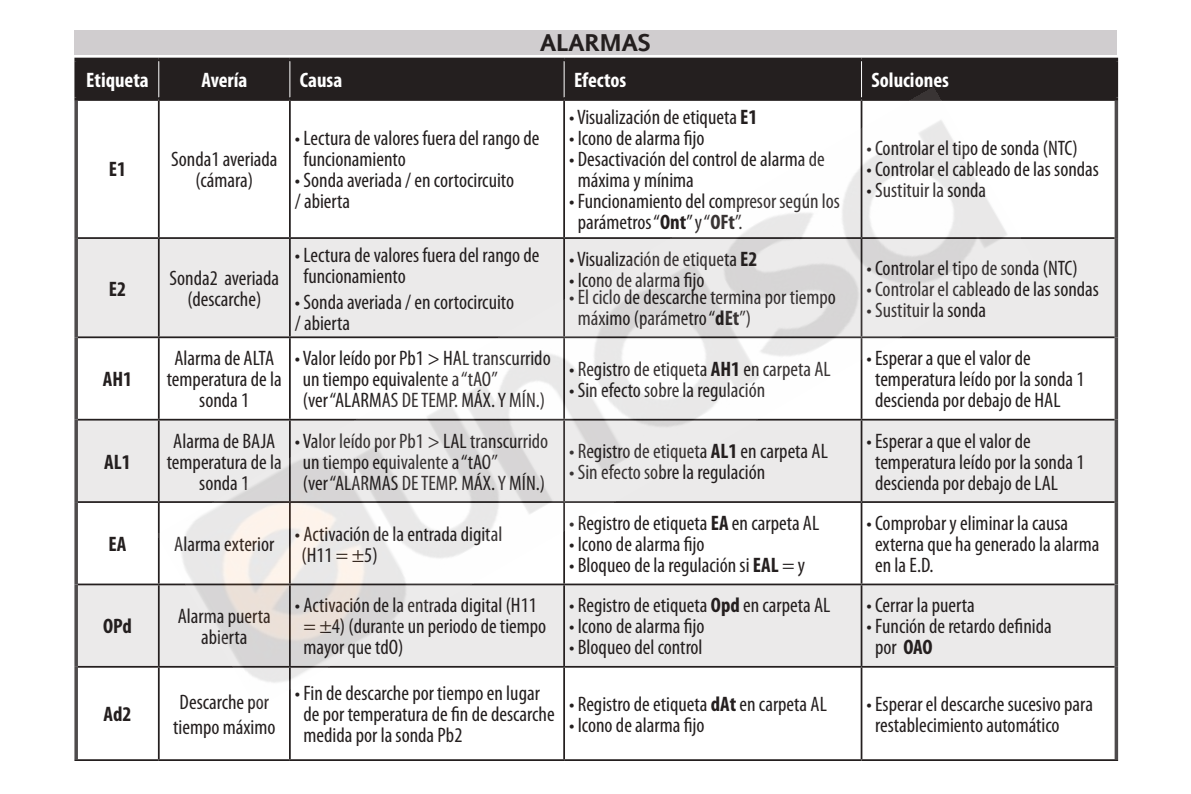
<style>
.page{position:relative;width:1191px;height:794px;background:#fff}
.page>*{position:absolute;margin:0;border:0;box-sizing:border-box;transform-origin:0 0}
.t1{font:700 24.5px "Invensys Andale";color:#241f1f}
.t2{font:condensed 21px/21px "Myriad Pro";color:#241f1f}
.t3{font:700 condensed 21px "Myriad Pro";color:#fff}
.t4{font:700 condensed 21px "Myriad Pro";color:#241f1f}
.s1{font-weight:700}
</style>
<div class="page">
<div style="left:74px;top:30px;width:1042px;height:24px;background:#d0cdcf"></div>
<div style="left:78px;top:61px;width:1036px;height:36px;background:#241f1f"></div>
<svg style="left:78px;top:239px;width:1036px;height:427px;fill:#ebeaea"></svg>
<svg style="left:74px;top:61px;width:4px;height:36px"></svg>
<hr style="left:74px;top:58px;width:85px;height:3px;background:#241f1f">
<svg style="left:74px;top:97px;width:84px;height:4px"></svg>
<hr style="left:158px;top:61px;width:1px;height:36px;background:#fff">
<hr style="left:159px;top:58px;width:131px;height:3px;background:#241f1f">
<hr style="left:289px;top:61px;width:1px;height:36px;background:#fff">
<hr style="left:290px;top:58px;width:274px;height:3px;background:#241f1f">
<hr style="left:563px;top:61px;width:2px;height:36px;background:#fff">
<hr style="left:564px;top:58px;width:297px;height:3px;background:#241f1f">
<hr style="left:861px;top:61px;width:1px;height:36px;background:#fff">
<hr style="left:1114px;top:61px;width:4px;height:36px;background:#241f1f">
<hr style="left:861px;top:58px;width:257px;height:3px;background:#241f1f">
<svg style="left:1032px;top:97px;width:86px;height:4px"></svg>
<svg style="left:74px;top:101px;width:4px;height:137px"></svg>
<svg style="left:1114px;top:101px;width:4px;height:137px"></svg>
<svg style="left:74px;top:238px;width:4px;height:99px"></svg>
<hr style="left:78px;top:237px;width:81px;height:2px;background:#241f1f">
<svg style="left:1114px;top:238px;width:4px;height:99px"></svg>
<hr style="left:861px;top:237px;width:253px;height:2px;background:#241f1f">
<svg style="left:74px;top:337px;width:4px;height:83px"></svg>
<hr style="left:78px;top:336px;width:81px;height:2px;background:#241f1f">
<svg style="left:1114px;top:337px;width:4px;height:83px"></svg>
<hr style="left:861px;top:336px;width:253px;height:2px;background:#241f1f">
<svg style="left:74px;top:420px;width:4px;height:82px"></svg>
<hr style="left:78px;top:419px;width:81px;height:1px;background:#241f1f">
<svg style="left:1114px;top:420px;width:4px;height:82px"></svg>
<hr style="left:861px;top:419px;width:253px;height:1px;background:#241f1f">
<svg style="left:74px;top:502px;width:4px;height:82px"></svg>
<hr style="left:78px;top:501px;width:81px;height:2px;background:#241f1f">
<svg style="left:1114px;top:502px;width:4px;height:82px"></svg>
<hr style="left:861px;top:501px;width:253px;height:2px;background:#241f1f">
<svg style="left:74px;top:584px;width:4px;height:83px"></svg>
<hr style="left:78px;top:583px;width:81px;height:2px;background:#241f1f">
<svg style="left:1114px;top:584px;width:4px;height:83px"></svg>
<hr style="left:861px;top:583px;width:253px;height:2px;background:#241f1f">
<svg style="left:74px;top:667px;width:4px;height:92px"></svg>
<hr style="left:78px;top:666px;width:81px;height:1px;background:#241f1f">
<hr style="left:74px;top:759px;width:85px;height:2px;background:#241f1f">
<hr style="left:158px;top:667px;width:2px;height:92px;background:#241f1f">
<hr style="left:159px;top:759px;width:131px;height:2px;background:#241f1f">
<hr style="left:289px;top:667px;width:2px;height:92px;background:#241f1f">
<hr style="left:290px;top:759px;width:274px;height:2px;background:#241f1f">
<hr style="left:563px;top:667px;width:2px;height:92px;background:#241f1f">
<hr style="left:564px;top:759px;width:297px;height:2px;background:#241f1f">
<hr style="left:860px;top:667px;width:2px;height:92px;background:#241f1f">
<svg style="left:1114px;top:667px;width:4px;height:92px"></svg>
<hr style="left:861px;top:666px;width:253px;height:1px;background:#241f1f">
<hr style="left:861px;top:759px;width:257px;height:2px;background:#241f1f">
<img style="left:158px;top:87px;width:874px;height:620px">
<p class="t1" style="left:540px;top:26px;width:112px">ALARMAS</p>
<p class="t3" style="left:86px;top:67px;width:64px">Etiqueta</p>
<p class="t3" style="left:201px;top:67px;width:47px">Avería</p>
<p class="t3" style="left:300px;top:67px;width:44px">Causa</p>
<p class="t3" style="left:574px;top:67px;width:54px">Efectos</p>
<p class="t3" style="left:871px;top:67px;width:79px">Soluciones</p>
<p class="t4" style="left:109px;top:156px;width:19px">E1</p>
<p class="t2" style="left:171px;top:148px;width:108px;text-align:center">Sonda1 averiada (cámara)</p>
<p class="t4" style="left:109px;top:275px;width:19px">E2</p>
<p class="t2" style="left:169px;top:267px;width:111px;text-align:center">Sonda2 averiada (descarche)</p>
<p class="t2" style="left:303px;top:127px;width:237px;text-indent:-9px">• Lectura de valores fuera del rango de funcionamiento</p>
<p class="t2" style="left:295px;top:169px;width:221px">• Sonda averiada / en cortocircuito / abierta</p>
<p class="t2" style="left:303px;top:244px;width:237px;text-indent:-9px">• Lectura de valores fuera del rango de funcionamiento</p>
<p class="t2" style="left:295px;top:291px;width:221px">• Sonda averiada / en cortocircuito / abierta</p>
<p class="t2" style="left:569px;top:106px;width:190px">• Visualización de etiqueta <span class="s1">E1</span></p>
<p class="t2" style="left:569px;top:127px;width:137px">• Icono de alarma fijo</p>
<p class="t2" style="left:578px;top:148px;width:248px;text-indent:-9px">• Desactivación del control de alarma de máxima y mínima</p>
<p class="t2" style="left:578px;top:190px;width:264px;text-indent:-9px">• Funcionamiento del compresor según los parámetros “<span class="s1">Ont</span>” y “<span class="s1">OFt</span>”.</p>
<p class="t2" style="left:569px;top:248px;width:190px">• Visualización de etiqueta <span class="s1">E2</span></p>
<p class="t2" style="left:569px;top:269px;width:137px">• Icono de alarma fijo</p>
<p class="t2" style="left:578px;top:286px;width:260px;text-indent:-9px">• El ciclo de descarche termina por tiempo máximo (parámetro “<span class="s1">dEt</span>”)</p>
<p class="t4" style="left:103px;top:366px;width:31px">AH1</p>
<p class="t4" style="left:104px;top:448px;width:28px">AL1</p>
<p class="t2" style="left:167px;top:348px;width:117px;text-align:center">Alarma de ALTA temperatura de la sonda 1</p>
<p class="t2" style="left:303px;top:348px;width:249px;text-indent:-8px">• Valor leído por Pb1 &gt; HAL transcurrido un tiempo equivalente a “tAO”<br>(ver “ALARMAS DE TEMP. MÁX. Y MÍN.)</p>
<p class="t2" style="left:569px;top:358px;width:263px">• Registro de etiqueta <span class="s1">AH1</span> en carpeta AL</p>
<p class="t2" style="left:569px;top:379px;width:198px">• Sin efecto sobre la regulación</p>
<p class="t2" style="left:167px;top:430px;width:117px;text-align:center">Alarma de BAJA temperatura de la sonda 1</p>
<p class="t2" style="left:303px;top:430px;width:247px;text-indent:-8px">• Valor leído por Pb1 &gt; LAL transcurrido un tiempo equivalente a “tAO”<br>(ver “ALARMAS DE TEMP. MÁX. Y MÍN.)</p>
<p class="t2" style="left:569px;top:440px;width:260px">• Registro de etiqueta <span class="s1">AL1</span> en carpeta AL</p>
<p class="t2" style="left:569px;top:461px;width:198px">• Sin efecto sobre la regulación</p>
<p class="t4" style="left:108px;top:531px;width:19px">EA</p>
<p class="t2" style="left:174px;top:533px;width:101px">Alarma exterior</p>
<p class="t2" style="left:301px;top:523px;width:202px;text-indent:-7px">• Activación de la entrada digital (H11 = ±5)</p>
<p class="t2" style="left:569px;top:512px;width:252px">• Registro de etiqueta <span class="s1">EA</span> en carpeta AL</p>
<p class="t2" style="left:569px;top:533px;width:137px">• Icono de alarma fijo</p>
<p class="t2" style="left:569px;top:554px;width:237px">• Bloqueo de la regulación si <span class="s1">EAL</span> = y</p>
<p class="t4" style="left:103px;top:613px;width:30px">OPd</p>
<p class="t2" style="left:178px;top:605px;width:94px;text-align:center">Alarma puerta abierta</p>
<p class="t2" style="left:303px;top:595px;width:244px;text-indent:-9px">• Activación de la entrada digital (H11 = ±4) (durante un periodo de tiempo mayor que tdO)</p>
<p class="t2" style="left:569px;top:595px;width:263px">• Registro de etiqueta <span class="s1">Opd</span> en carpeta AL</p>
<p class="t2" style="left:569px;top:616px;width:137px">• Icono de alarma fijo</p>
<p class="t2" style="left:569px;top:637px;width:135px">• Bloqueo del control</p>
<p class="t4" style="left:104px;top:701px;width:29px">Ad2</p>
<p class="t2" style="left:173px;top:689px;width:104px;line-height:25.2px;text-align:center">Descarche por tiempo máximo</p>
<p class="t2" style="left:303px;top:682px;width:253px;text-indent:-9px">• Fin de descarche por tiempo en lugar de por temperatura de fin de descarche medida por la sonda Pb2</p>
<p class="t2" style="left:569px;top:693px;width:259px">• Registro de etiqueta <span class="s1">dAt</span> en carpeta AL</p>
<p class="t2" style="left:569px;top:714px;width:137px">• Icono de alarma fijo</p>
<p class="t2" style="left:866px;top:138px;width:213px">• Controlar el tipo de sonda (NTC)</p>
<p class="t2" style="left:866px;top:159px;width:234px">• Controlar el cableado de las sondas</p>
<p class="t2" style="left:866px;top:180px;width:121px">• Sustituir la sonda</p>
<p class="t2" style="left:866px;top:257px;width:213px">• Controlar el tipo de sonda (NTC)</p>
<p class="t2" style="left:866px;top:278px;width:234px">• Controlar el cableado de las sondas</p>
<p class="t2" style="left:866px;top:299px;width:121px">• Sustituir la sonda</p>
<p class="t2" style="left:875px;top:348px;width:211px;text-indent:-9px">• Esperar a que el valor de temperatura leído por la sonda 1 descienda por debajo de HAL</p>
<p class="t2" style="left:875px;top:430px;width:211px;text-indent:-9px">• Esperar a que el valor de temperatura leído por la sonda 1 descienda por debajo de LAL</p>
<p class="t2" style="left:875px;top:512px;width:226px;text-indent:-9px">• Comprobar y eliminar la causa externa que ha generado la alarma en la E.D.</p>
<p class="t2" style="left:866px;top:595px;width:110px">• Cerrar la puerta</p>
<p class="t2" style="left:875px;top:616px;width:178px;text-indent:-9px">• Función de retardo definida por <span class="s1">OAO</span></p>
<p class="t2" style="left:875px;top:693px;width:219px;text-indent:-9px">• Esperar el descarche sucesivo para restablecimiento automático</p>
</div>
